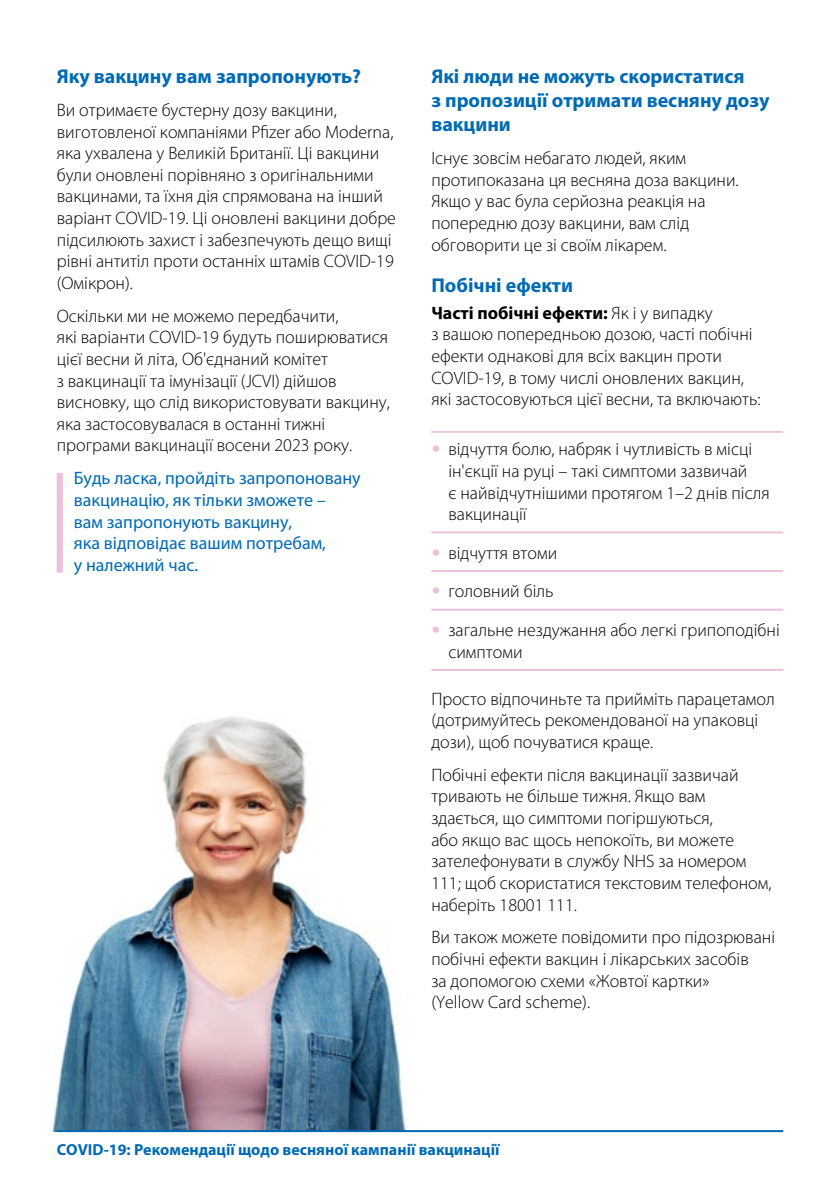
<style>
.page{position:relative;width:840px;height:1191px;background:#fff}
.page>*{position:absolute;margin:0;border:0;box-sizing:border-box;transform-origin:0 0}
.t1{font:700 20px/24px "Myriad Pro";color:#006ab4}
.t2{font:300 18px/21.6px "Myriad Pro";color:#000}
.t3{font:18px/21.6px "Myriad Pro";color:#006ab4}
.t4{font:700 16px "Myriad Pro";color:#006ab4}
.s1{font-weight:700}
.s2{font-family:"Helvetica Neue LT Pro";color:#edc1dc}
</style>
<div class="page">
<img style="left:51px;top:717px;width:355px;height:414px">
<hr style="left:431px;top:431px;width:351px;height:2px;background:#edc1dc">
<hr style="left:431px;top:531px;width:351px;height:2px;background:#edc1dc">
<hr style="left:431px;top:570px;width:351px;height:2px;background:#edc1dc">
<hr style="left:431px;top:608px;width:351px;height:2px;background:#edc1dc">
<hr style="left:431px;top:669px;width:351px;height:2px;background:#edc1dc">
<hr style="left:57px;top:1130px;width:725px;height:2px;background:#006ab4">
<div style="left:57px;top:473px;width:6px;height:99px;background:#edc1dc"></div>
<p class="t1" style="left:57px;top:64px;width:306px">Яку вакцину вам запропонують?</p>
<p class="t2" style="left:57px;top:99px;width:340px">Ви отримаєте бустерну дозу вакцини, виготовленої компаніями Pfizer або Moderna, яка ухвалена у Великій Британії. Ці вакцини були оновлені порівняно з оригінальними вакцинами, та їхня дія спрямована на інший варіант COVID-19. Ці оновлені вакцини добре підсилюють захист і забезпечують дещо вищі рівні антитіл проти останніх штамів COVID-19 (Омікрон).</p>
<p class="t2" style="left:57px;top:305px;width:334px">Оскільки ми не можемо передбачити,<br>які варіанти COVID-19 будуть поширюватися цієї весни й літа, Об'єднаний комітет<br>з вакцинації та імунізації (JCVI) дійшов висновку, що слід використовувати вакцину, яка застосовувалася в останні тижні програми вакцинації восени 2023 року.</p>
<p class="t3" style="left:74px;top:467px;width:288px">Будь ласка, пройдіть запропоновану вакцинацію, як тільки зможете –<br>вам запропонують вакцину,<br>яка відповідає вашим потребам,<br>у належний час.</p>
<p class="t1" style="left:431px;top:64px;width:339px">Які люди не можуть скористатися<br>з пропозиції отримати весняну дозу вакцини</p>
<p class="t2" style="left:431px;top:147px;width:308px">Існує зовсім небагато людей, яким протипоказана ця весняна доза вакцини.<br>Якщо у вас була серйозна реакція на попередню дозу вакцини, вам слід обговорити це зі своїм лікарем.</p>
<p class="t1" style="left:431px;top:272px;width:143px">Побічні ефекти</p>
<p class="t2" style="left:431px;top:302px;width:330px"><span class="s1">Часті побічні ефекти:</span> Як і у випадку<br>з вашою попередньою дозою, часті побічні ефекти однакові для всіх вакцин проти COVID-19, в тому числі оновлених вакцин, які застосовуються цієї весни, та включають:</p>
<p class="t2" style="left:448px;top:438px;width:322px;text-indent:-17px"><span class="s2">•</span> відчуття болю, набряк і чутливість в місці ін'єкції на руці – такі симптоми зазвичай<br>є найвідчутнішими протягом 1–2 днів після вакцинації</p>
<p class="t2" style="left:431px;top:542px;width:127px"><span class="s2">•</span> відчуття втоми</p>
<p class="t2" style="left:431px;top:580px;width:124px"><span class="s2">•</span> головний біль</p>
<p class="t2" style="left:448px;top:619px;width:333px;text-indent:-17px"><span class="s2">•</span> загальне нездужання або легкі грипоподібні симптоми</p>
<p class="t2" style="left:431px;top:687px;width:345px">Просто відпочиньте та прийміть парацетамол (дотримуйтесь рекомендованої на упаковці дози), щоб почуватися краще.</p>
<p class="t2" style="left:431px;top:764px;width:341px">Побічні ефекти після вакцинації зазвичай тривають не більше тижня. Якщо вам здається, що симптоми погіршуються,<br>або якщо вас щось непокоїть, ви можете зателефонувати в службу NHS за номером 111; щоб скористатися текстовим телефоном, наберіть 18001 111.</p>
<p class="t2" style="left:431px;top:926px;width:345px">Ви також можете повідомити про підозрювані побічні ефекти вакцин і лікарських засобів<br>за допомогою схеми «Жовтої картки»<br>(Yellow Card scheme).</p>
<p class="t4" style="left:57px;top:1139px;width:444px">COVID-19: Рекомендації щодо весняної кампанії вакцинації</p>
</div>
